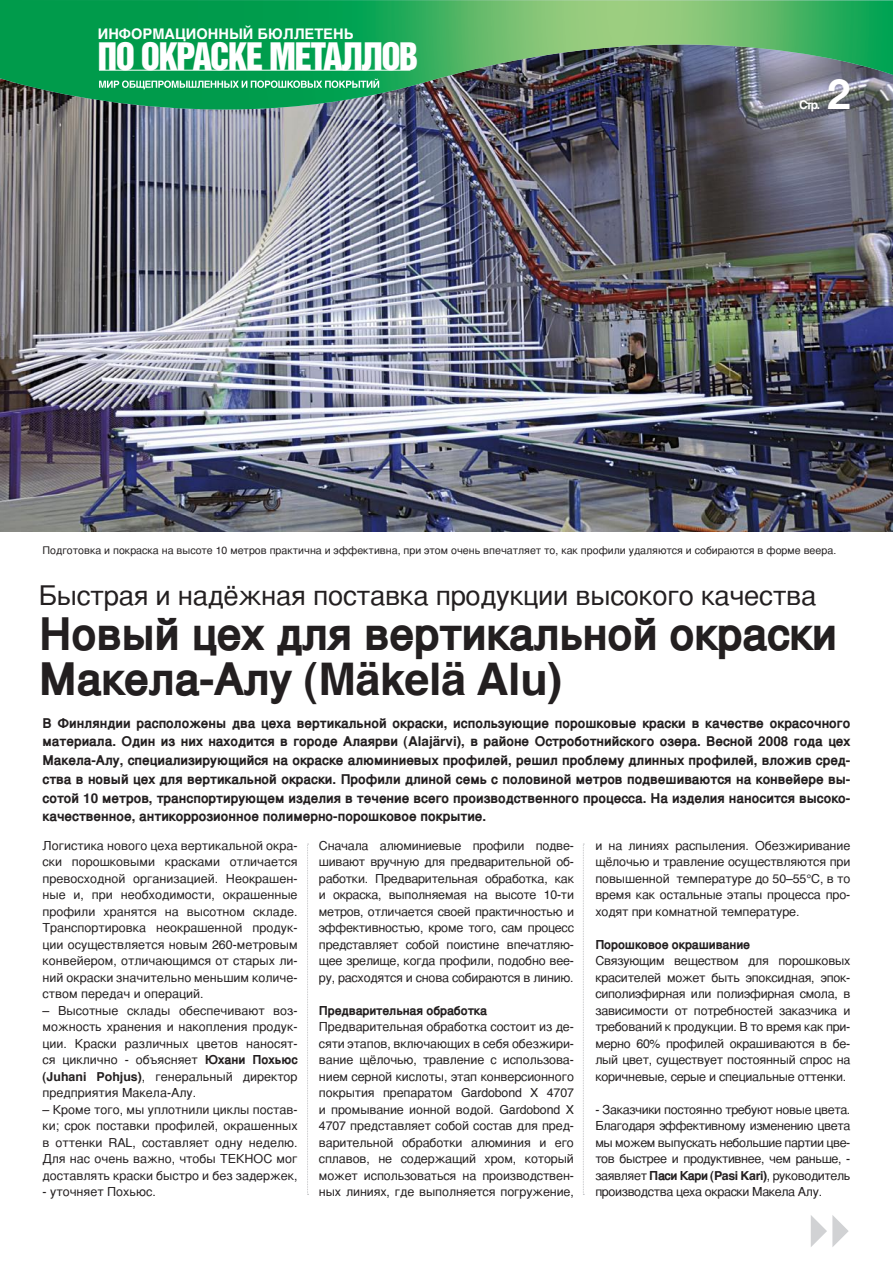
<style>
.page{position:relative;width:893px;height:1263px;background:#fff}
.page>*{position:absolute;margin:0;border:0;box-sizing:border-box;transform-origin:0 0}
.t1{font:700 45px/45px "Helvetica";letter-spacing:-.01em;color:#231f20}
.t2{font:700 42px "Helvetica Neue";color:#fff}
.t3{font:34.65px "Helvetica Inserat Cyr Upright";letter-spacing:-.04em;color:#fff}
.t4{font:27px "Helvetica";letter-spacing:-.01em;color:#231f20}
.t5{font:700 14.7px "Helvetica Cyr";color:#fff}
.t6{font:700 13.5px/18.8px "Helvetica";color:#231f20;text-align:justify}
.t7{font:12.3px/16.5px "Helvetica";letter-spacing:-.01em;color:#231f20;text-align:justify}
.t8{font:700 12.3px "Helvetica";letter-spacing:-.01em;color:#231f20}
.t9{font:700 12px "Helvetica Cyr";color:#fff}
.t10{font:10.5px "Helvetica";color:#231f20}
.s1{font-weight:700}
</style>
<div class="page">
<img style="left:0;top:146px;width:893px;height:385px">
<img style="left:0;top:111px;width:893px;height:35px">
<img style="left:0;top:0;width:893px;height:111px">
<svg style="left:811px;top:1215px;width:38px;height:32px"></svg>
<svg style="left:307px;top:844px;width:2px;height:351px"></svg>
<svg style="left:583px;top:844px;width:1px;height:351px"></svg>
<div style="left:795px;top:75px;width:59px;height:41px;background:#231f20;opacity:.25"></div>
<hr style="left:99px;top:70px;width:311px;height:1px;background:#fff">
<svg style="left:99px;top:79px;width:280px;height:10px;background:#5cc08c"></svg>
<p class="t5" style="left:98px;top:26px;width:257px">ИНФОРМАЦИОННЫЙ БЮЛЛЕТЕНЬ</p>
<h3 class="t3" style="left:98px;top:36px;width:322px">ПО ОКРАСКЕ МЕТАЛЛОВ</h3>
<p class="t9" style="left:799px;top:98px;width:23px">Стр.</p>
<h2 class="t2" style="left:827px;top:68px;width:25px">2</h2>
<p class="t10" style="left:43px;top:541px;width:795px">Подготовка и покраска на высоте 10 метров практична и эффективна, при этом очень впечатляет то, как профили удаляются и собираются в форме веера.</p>
<h3 class="t4" style="left:39px;top:572px;width:779px">Быстрая и надёжная поставка продукции высокого качества</h3>
<h1 class="t1" style="left:39px;top:609px;width:800px">Новый цех для вертикальной окраски<br>Макела-Алу (Mäkelä Alu)</h1>
<p class="t6" style="left:43px;top:713px;width:809px">В Финляндии расположены два цеха вертикальной окраски, использующие порошковые краски в качестве окрасочного материала. Один из них находится в городе Алаярви (Alajärvi), в районе Остроботнийского озера. Весной 2008 года цех Макела-Алу, специализирующийся на окраске алюминиевых профилей, решил проблему длинных профилей, вложив сред&shy;ства в новый цех для вертикальной окраски. Профили длиной семь с половиной метров подвешиваются на конвейере вы&shy;сотой 10 метров, транспортирующем изделия в течение всего производственного процесса. На изделия наносится высоко&shy;качественное, антикоррозионное полимерно-порошковое покрытие.</p>
<p class="t7" style="left:43px;top:837px;width:257px">Логистика нового цеха вертикальной окра&shy;ски порошковыми красками отличается превосходной организацией. Неокрашен&shy;ные и, при необходимости, окрашенные профили хранятся на высотном складе.<br>Транспортировка неокрашенной продук&shy;ции осуществляется новым 260-метровым конвейером, отличающимся от старых ли&shy;ний окраски значительно меньшим количе&shy;ством передач и операций.</p>
<p class="t7" style="left:43px;top:1002px;width:257px">– Высотные склады обеспечивают воз&shy;можность хранения и накопления продук&shy;ции. Краски различных цветов наносят&shy;ся циклично - объясняет <span class="s1">Юхани Похьюс (Juhani Pohjus)</span>, генеральный директор предприятия Макела-Алу.</p>
<p class="t7" style="left:43px;top:1101px;width:257px">– Кроме того, мы уплотнили циклы постав&shy;ки; срок поставки профилей, окрашенных в оттенки RAL, составляет одну неделю.<br>Для нас очень важно, чтобы ТЕКНОС мог доставлять краски быстро и без задержек,</p>
<p class="t7" style="left:43px;top:1183px;width:115px">- уточняет Похьюс.</p>
<p class="t7" style="left:319px;top:837px;width:257px">Сначала алюминиевые профили подве&shy;шивают вручную для предварительной об&shy;работки. Предварительная обработка, как и окраска, выполняемая на высоте 10-ти метров, отличается своей практичностью и эффективностью, кроме того, сам процесс представляет собой поистине впечатляю&shy;щее зрелище, когда профили, подобно вее&shy;ру, расходятся и снова собираются в линию.</p>
<p class="t8" style="left:319px;top:999px;width:170px">Предварительная обработка</p>
<p class="t7" style="left:319px;top:1018px;width:257px">Предварительная обработка состоит из де&shy;сяти этапов, включающих в себя обезжири&shy;вание щёлочью, травление с использова&shy;нием серной кислоты, этап конверсионного покрытия препаратом Gardobond X 4707 и промывание ионной водой. Gardobond X 4707 представляет собой состав для пред&shy;варительной обработки алюминия и его сплавов, не содержащий хром, который может использоваться на производствен&shy;ных линиях, где выполняется погружение,</p>
<p class="t7" style="left:595px;top:837px;width:257px">и на линиях распыления. Обезжиривание щёлочью и травление осуществляются при повышенной температуре до 50–55°C, в то время как остальные этапы процесса про&shy;ходят при комнатной температуре.</p>
<p class="t8" style="left:595px;top:933px;width:156px">Порошковое окрашивание</p>
<p class="t7" style="left:595px;top:952px;width:257px">Связующим веществом для порошковых красителей может быть эпоксидная, эпок&shy;сиполиэфирная или полиэфирная смола, в зависимости от потребностей заказчика и требований к продукции. В то время как при&shy;мерно 60% профилей окрашиваются в бе&shy;лый цвет, существует постоянный спрос на коричневые, серые и специальные оттенки.</p>
<p class="t7" style="left:595px;top:1101px;width:257px">- Заказчики постоянно требуют новые цвета.<br>Благодаря эффективному изменению цвета мы можем выпускать небольшие партии цве&shy;тов быстрее и продуктивнее, чем раньше, - заявляет <span class="s1">Паси Кари (Pasi Kari)</span>, руководитель производства цеха окраски Макела Алу.</p>
</div>
